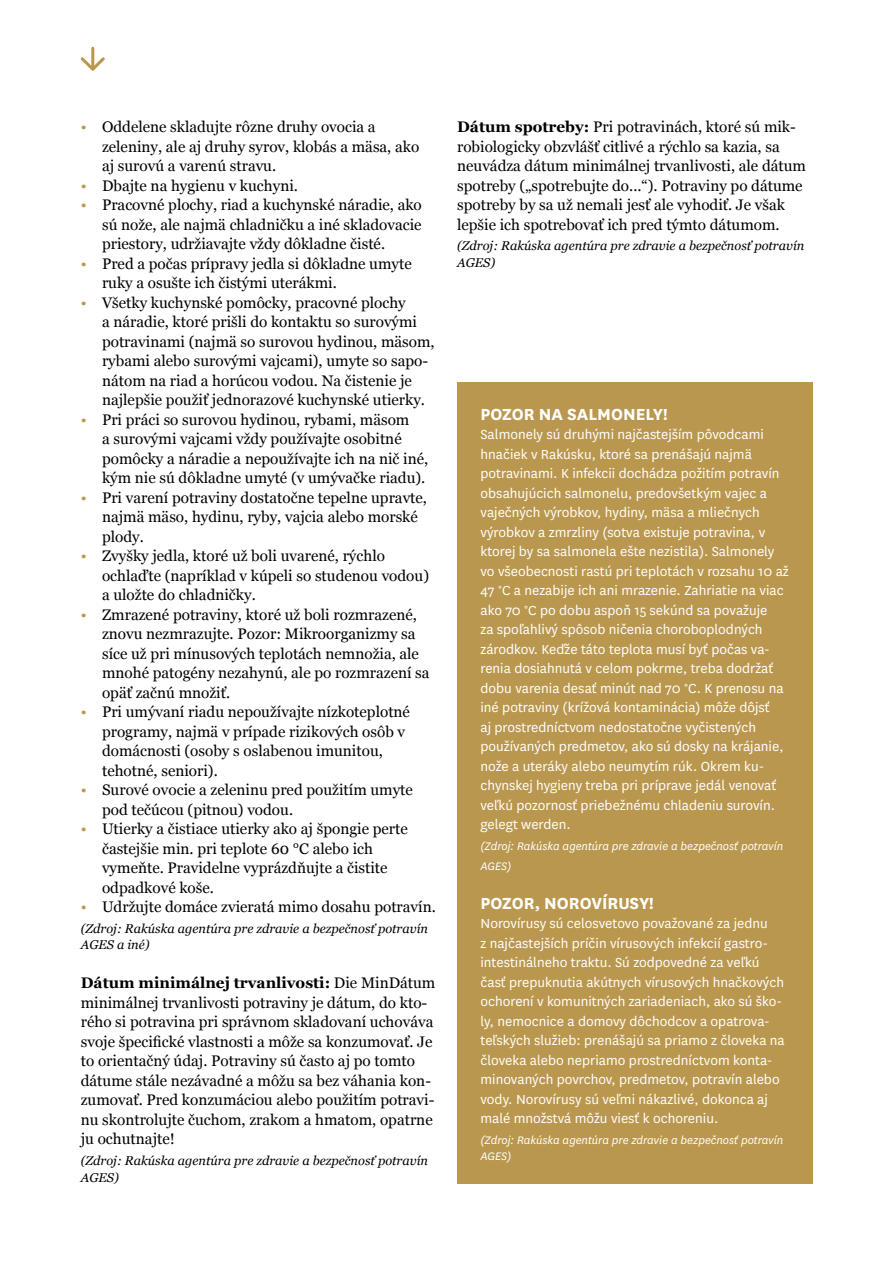
<style>
.page{position:relative;width:893px;height:1263px;background:#fff}
.page>*{position:absolute;margin:0;border:0;box-sizing:border-box;transform-origin:0 0}
.t1{font:700 18.75px "National";color:#fff}
.t2{font:15.3px/19.5px "Georgia";color:#000}
.t3{font:15.3px/19.5px "National";color:#fff}
.t4{font:italic 12.75px/16.5px "Georgia";color:#000}
.t5{font:italic 12.75px/19.5px "National";color:#fff}
.s1{color:#ba974e}
.s2{font-weight:700}
</style>
<div class="page">
<div style="left:457px;top:382px;width:355px;height:802px;background:#ba974e"></div>
<svg style="left:81px;top:47px;width:24px;height:24px"></svg>
<p class="t2" style="left:102px;top:116px;width:319px;text-indent:-21px"><span class="s1">•</span> Oddelene skladujte rôzne druhy ovocia a zeleniny, ale aj druhy syrov, klobás a mäsa, ako aj surovú a varenú stravu.</p>
<p class="t2" style="left:81px;top:175px;width:219px"><span class="s1">•</span> Dbajte na hygienu v kuchyni.</p>
<p class="t2" style="left:102px;top:194px;width:321px;text-align:justify;text-indent:-21px"><span class="s1">•</span> Pracovné plochy, riad a kuchynské náradie, ako sú nože, ale najmä chladničku a iné skladovacie priestory, udržiavajte vždy dôkladne čisté.</p>
<p class="t2" style="left:102px;top:253px;width:311px;text-indent:-21px"><span class="s1">•</span> Pred a počas prípravy jedla si dôkladne umyte ruky a osušte ich čistými uterákmi.</p>
<p class="t2" style="left:102px;top:292px;width:334px;text-indent:-21px"><span class="s1">•</span> Všetky kuchynské pomôcky, pracovné plochy<br>a náradie, ktoré prišli do kontaktu so surovými potravinami (najmä so surovou hydinou, mäsom, rybami alebo surovými vajcami), umyte so sapo&shy;nátom na riad a horúcou vodou. Na čistenie je najlepšie použiť jednorazové kuchynské utierky.</p>
<p class="t2" style="left:102px;top:409px;width:328px;text-indent:-21px"><span class="s1">•</span> Pri práci so surovou hydinou, rybami, mäsom<br>a surovými vajcami vždy používajte osobitné pomôcky a náradie a nepoužívajte ich na nič iné, kým nie sú dôkladne umyté (v umývačke riadu).</p>
<p class="t2" style="left:102px;top:487px;width:326px;text-indent:-21px"><span class="s1">•</span> Pri varení potraviny dostatočne tepelne upravte, najmä mäso, hydinu, ryby, vajcia alebo morské plody.</p>
<p class="t2" style="left:102px;top:545px;width:329px;text-indent:-21px"><span class="s1">•</span> Zvyšky jedla, ktoré už boli uvarené, rýchlo ochlaďte (napríklad v kúpeli so studenou vodou) a uložte do chladničky.</p>
<p class="t2" style="left:102px;top:604px;width:329px;text-indent:-21px"><span class="s1">•</span> Zmrazené potraviny, ktoré už boli rozmrazené, znovu nezmrazujte. Pozor: Mikroorganizmy sa síce už pri mínusových teplotách nemnožia, ale mnohé patogény nezahynú, ale po rozmrazení sa opäť začnú množiť.</p>
<p class="t2" style="left:102px;top:701px;width:309px;text-indent:-21px"><span class="s1">•</span> Pri umývaní riadu nepoužívajte nízkoteplotné programy, najmä v prípade rizikových osôb v domácnosti (osoby s oslabenou imunitou, tehotné, seniori).</p>
<p class="t2" style="left:102px;top:779px;width:312px;text-indent:-21px"><span class="s1">•</span> Surové ovocie a zeleninu pred použitím umyte pod tečúcou (pitnou) vodou.</p>
<p class="t2" style="left:102px;top:818px;width:307px;text-indent:-21px"><span class="s1">•</span> Utierky a čistiace utierky ako aj špongie perte častejšie min. pri teplote 60 °C alebo ich vymeňte. Pravidelne vyprázdňujte a čistite odpadkové koše.</p>
<p class="t2" style="left:81px;top:896px;width:357px"><span class="s1">•</span> Udržujte domáce zvieratá mimo dosahu potravín.</p>
<p class="t4" style="left:81px;top:920px;width:349px">(Zdroj: Rakúska agentúra pre zdravie a bezpečnosť potravín<br>AGES a iné)</p>
<p class="t2" style="left:81px;top:973px;width:356px"><span class="s2">Dátum minimálnej trvanlivosti:</span> Die MinDátum minimálnej trvanlivosti potraviny je dátum, do kto&shy;rého si potravina pri správnom skladovaní uchováva svoje špecifické vlastnosti a môže sa konzumovať. Je to orientačný údaj. Potraviny sú často aj po tomto dátume stále nezávadné a môžu sa bez váhania kon&shy;zumovať. Pred konzumáciou alebo použitím potravi&shy;nu skontrolujte čuchom, zrakom a hmatom, opatrne ju ochutnajte!</p>
<p class="t4" style="left:81px;top:1152px;width:349px">(Zdroj: Rakúska agentúra pre zdravie a bezpečnosť potravín<br>AGES)</p>
<p class="t2" style="left:457px;top:116px;width:350px"><span class="s2">Dátum spotreby:</span> Pri potravinách, ktoré sú mik&shy;robiologicky obzvlášť citlivé a rýchlo sa kazia, sa neuvádza dátum minimálnej trvanlivosti, ale dátum spotreby („spotrebujte do...“). Potraviny po dátume spotreby by sa už nemali jesť ale vyhodiť. Je však lepšie ich spotrebovať ich pred týmto dátumom.</p>
<p class="t4" style="left:457px;top:237px;width:349px">(Zdroj: Rakúska agentúra pre zdravie a bezpečnosť potravín<br>AGES)</p>
<p class="t1" style="left:480px;top:401px;width:189px">POZOR NA SALMONELY!</p>
<p class="t3" style="left:480px;top:424px;width:310px">Salmonely sú druhými najčastejším pôvodcami hnačiek v Rakúsku, ktoré sa prenášajú najmä potravinami. K infekcii dochádza požitím potravín obsahujúcich salmonelu, predovšetkým vajec a vaječných výrobkov, hydiny, mäsa a mliečnych výrobkov a zmrzliny (sotva existuje potravina, v ktorej by sa salmonela ešte nezistila). Salmonely vo všeobecnosti rastú pri teplotách v rozsahu 10 až 47 °C a nezabije ich ani mrazenie. Zahriatie na viac ako 70 °C po dobu aspoň 15 sekúnd sa považuje<br>za spoľahlivý spôsob ničenia choroboplodných zárodkov. Keďže táto teplota musí byť počas va&shy;renia dosiahnutá v celom pokrme, treba dodržať dobu varenia desať minút nad 70 °C. K prenosu na iné potraviny (krížová kontaminácia) môže dôjsť<br>aj prostredníctvom nedostatočne vyčistených používaných predmetov, ako sú dosky na krájanie, nože a uteráky alebo neumytím rúk. Okrem ku&shy;chynskej hygieny treba pri príprave jedál venovať veľkú pozornosť priebežnému chladeniu surovín. gelegt werden.</p>
<p class="t5" style="left:480px;top:836px;width:304px">(Zdroj: Rakúska agentúra pre zdravie a bezpečnosť potravín<br>AGES)</p>
<p class="t1" style="left:480px;top:890px;width:175px">POZOR, NOROVÍRUSY!</p>
<p class="t3" style="left:480px;top:913px;width:306px">Norovírusy sú celosvetovo považované za jednu<br>z najčastejších príčin vírusových infekcií gastro&shy;intestinálneho traktu. Sú zodpovedné za veľkú časť prepuknutia akútnych vírusových hnačkových ochorení v komunitných zariadeniach, ako sú ško&shy;ly, nemocnice a domovy dôchodcov a opatrova&shy;teľských služieb: prenášajú sa priamo z človeka na človeka alebo nepriamo prostredníctvom konta&shy;minovaných povrchov, predmetov, potravín alebo vody. Norovírusy sú veľmi nákazlivé, dokonca aj malé množstvá môžu viesť k ochoreniu.</p>
<p class="t5" style="left:480px;top:1131px;width:304px;line-height:16.5px">(Zdroj: Rakúska agentúra pre zdravie a bezpečnosť potravín<br>AGES)</p>
</div>
